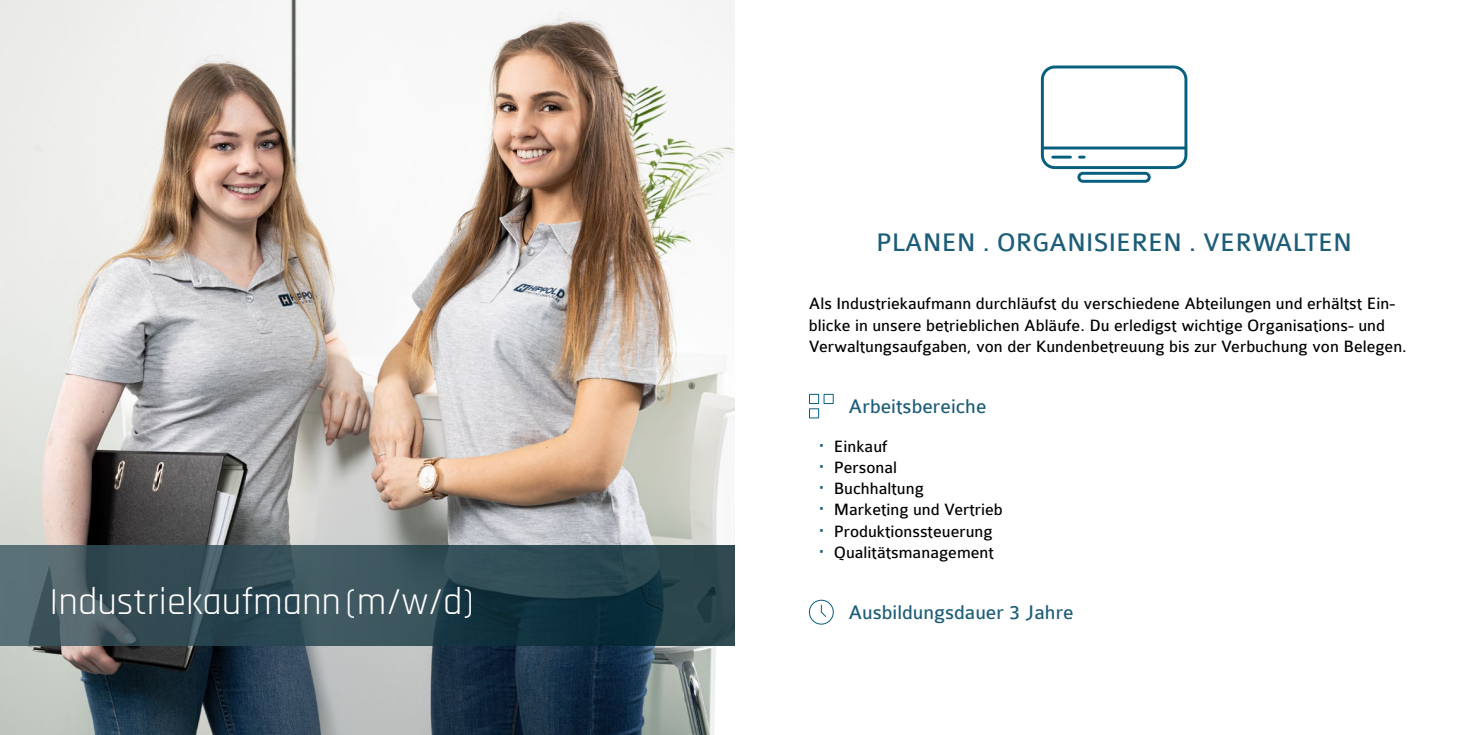
<style>
.page{position:relative;width:1469px;height:735px;background:#fff}
.page>*{position:absolute;margin:0;border:0;box-sizing:border-box;transform-origin:0 0}
.t1{font:38.5px "Rajdhani";color:#fff}
.t2{font:27.12px "Colaborate";color:#1d5d78}
.t3{font:21px "Colaborate";color:#1d5d78}
.t4{font:17.5px/21px "Colaborate";color:#000}
</style>
<div class="page">
<img style="left:0;top:0;width:734px;height:734px">
<div style="left:1040px;top:65px;width:147px;height:104px;border:3px solid #075f7d;border-radius:12px"></div>
<hr style="left:1042px;top:146px;width:143px;height:3px;background:#075f7d">
<hr style="left:1052px;top:155px;width:18px;height:3px;background:#075f7d">
<svg style="left:1079px;top:155px;width:5px;height:3px"></svg>
<div style="left:1077px;top:172px;width:73px;height:11px;border:3px solid #075f7d;border-radius:4px"></div>
<div style="left:809px;top:599px;width:24px;height:25px;border:1px solid #075f7d;border-radius:50%"></div>
<svg style="left:820px;top:604px;width:6px;height:12px"></svg>
<div style="left:809px;top:394px;width:10px;height:9px;border:1px solid #075f7d"></div>
<div style="left:809px;top:408px;width:10px;height:10px;border:1px solid #075f7d"></div>
<div style="left:823px;top:394px;width:10px;height:9px;border:1px solid #075f7d"></div>
<svg style="left:0;top:545px;width:734px;height:100px;background:#314b54"></svg>
<h1 class="t1" style="left:50px;top:579px;width:425px">Industriekaufmann(m/w/d)</h1>
<h2 class="t2" style="left:876px;top:228px;width:477px">PLANEN . ORGANISIEREN . VERWALTEN</h2>
<p class="t4" style="left:809px;top:293px;width:599px">Als Industriekaufmann durchläufst du verschiedene Abteilungen und erhältst Ein&shy;blicke in unsere betrieblichen Abläufe. Du erledigst wichtige Organisations- und<br>Verwaltungsaufgaben, von der Kundenbetreuung bis zur Verbuchung von Belegen.</p>
<p class="t3" style="left:848px;top:395px;width:139px">Arbeitsbereiche</p>
<p class="t4" style="left:833px;top:436px;width:171px">Einkauf<br>Personal<br>Buchhaltung<br>Marketing und Vertrieb<br>Produktionssteuerung<br>Qualitätsmanagement</p>
<p class="t3" style="left:848px;top:601px;width:227px">Ausbildungsdauer 3 Jahre</p>
</div>
